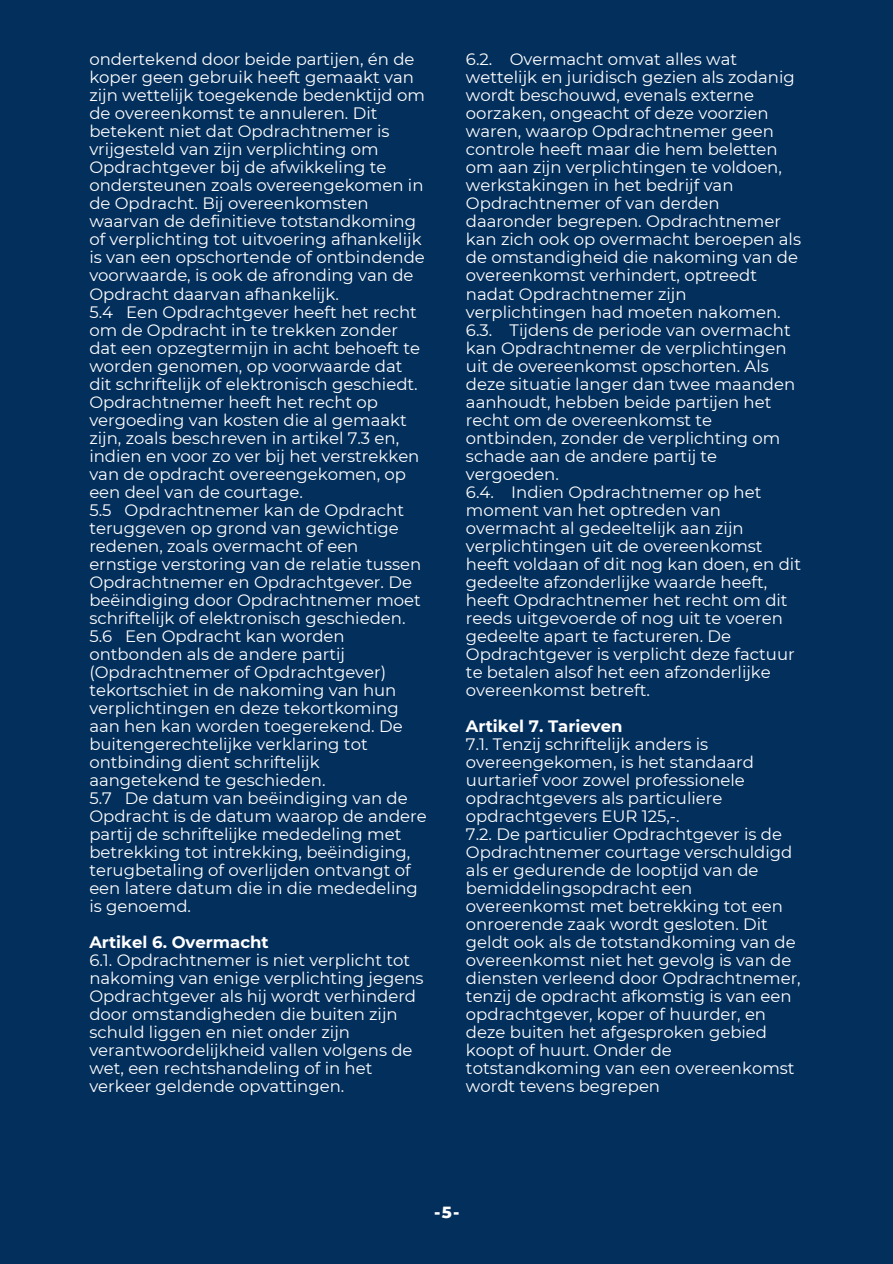
<style>
.page{position:relative;width:893px;height:1264px;background:#fff}
.page>*{position:absolute;margin:0;border:0;box-sizing:border-box;transform-origin:0 0}
.t1{font:16.5px/18px "Montserrat";color:#fff}
.t2{font:700 16.5px "Montserrat";color:#fff}
.t3{font:800 16.5px "Montserrat";color:#fff}
</style>
<div class="page">
<div style="left:0;top:0;width:892px;height:1263px;background:#032f5c"></div>
<p class="t1" style="left:89px;top:50px;width:337px">ondertekend door beide partijen, én de koper geen gebruik heeft gemaakt van zijn wettelijk toegekende bedenktijd om de overeenkomst te annuleren. Dit betekent niet dat Opdrachtnemer is vrijgesteld van zijn verplichting om Opdrachtgever bij de afwikkeling te ondersteunen zoals overeengekomen in de Opdracht. Bij overeenkomsten waarvan de definitieve totstandkoming of verplichting tot uitvoering afhankelijk is van een opschortende of ontbindende voorwaarde, is ook de afronding van de Opdracht daarvan afhankelijk.</p>
<p class="t1" style="left:89px;top:302px;width:332px">5.4 Een Opdrachtgever heeft het recht om de Opdracht in te trekken zonder dat een opzegtermijn in acht behoeft te worden genomen, op voorwaarde dat dit schriftelijk of elektronisch geschiedt.<br>Opdrachtnemer heeft het recht op vergoeding van kosten die al gemaakt zijn, zoals beschreven in artikel 7.3 en, indien en voor zo ver bij het verstrekken van de opdracht overeengekomen, op een deel van de courtage.</p>
<p class="t1" style="left:89px;top:500px;width:333px">5.5 Opdrachtnemer kan de Opdracht teruggeven op grond van gewichtige redenen, zoals overmacht of een ernstige verstoring van de relatie tussen Opdrachtnemer en Opdrachtgever. De beëindiging door Opdrachtnemer moet schriftelijk of elektronisch geschieden.</p>
<p class="t1" style="left:89px;top:626px;width:315px">5.6 Een Opdracht kan worden ontbonden als de andere partij (Opdrachtnemer of Opdrachtgever) tekortschiet in de nakoming van hun verplichtingen en deze tekortkoming aan hen kan worden toegerekend. De buitengerechtelijke verklaring tot ontbinding dient schriftelijk aangetekend te geschieden.</p>
<p class="t1" style="left:89px;top:788px;width:339px">5.7 De datum van beëindiging van de Opdracht is de datum waarop de andere partij de schriftelijke mededeling met betrekking tot intrekking, beëindiging, terugbetaling of overlijden ontvangt of een latere datum die in die mededeling is genoemd.</p>
<p class="t2" style="left:89px;top:931px;width:181px">Artikel 6. Overmacht</p>
<p class="t1" style="left:89px;top:950px;width:336px">6.1. Opdrachtnemer is niet verplicht tot nakoming van enige verplichting jegens Opdrachtgever als hij wordt verhinderd door omstandigheden die buiten zijn schuld liggen en niet onder zijn verantwoordelijkheid vallen volgens de wet, een rechtshandeling of in het verkeer geldende opvattingen.</p>
<p class="t1" style="left:466px;top:50px;width:336px">6.2. Overmacht omvat alles wat wettelijk en juridisch gezien als zodanig wordt beschouwd, evenals externe oorzaken, ongeacht of deze voorzien waren, waarop Opdrachtnemer geen controle heeft maar die hem beletten om aan zijn verplichtingen te voldoen, werkstakingen in het bedrijf van Opdrachtnemer of van derden daaronder begrepen. Opdrachtnemer kan zich ook op overmacht beroepen als de omstandigheid die nakoming van de overeenkomst verhindert, optreedt nadat Opdrachtnemer zijn verplichtingen had moeten nakomen.</p>
<p class="t1" style="left:466px;top:320px;width:331px">6.3. Tijdens de periode van overmacht kan Opdrachtnemer de verplichtingen uit de overeenkomst opschorten. Als deze situatie langer dan twee maanden aanhoudt, hebben beide partijen het recht om de overeenkomst te ontbinden, zonder de verplichting om schade aan de andere partij te vergoeden.</p>
<p class="t1" style="left:466px;top:482px;width:336px">6.4. Indien Opdrachtnemer op het moment van het optreden van overmacht al gedeeltelijk aan zijn verplichtingen uit de overeenkomst heeft voldaan of dit nog kan doen, en dit gedeelte afzonderlijke waarde heeft, heeft Opdrachtnemer het recht om dit reeds uitgevoerde of nog uit te voeren gedeelte apart te factureren. De Opdrachtgever is verplicht deze factuur te betalen alsof het een afzonderlijke overeenkomst betreft.</p>
<p class="t2" style="left:466px;top:715px;width:158px">Artikel 7. Tarieven</p>
<p class="t1" style="left:466px;top:734px;width:289px">7.1. Tenzij schriftelijk anders is overeengekomen, is het standaard uurtarief voor zowel professionele opdrachtgevers als particuliere opdrachtgevers EUR 125,-.</p>
<p class="t1" style="left:466px;top:824px;width:336px">7.2. De particulier Opdrachtgever is de Opdrachtnemer courtage verschuldigd als er gedurende de looptijd van de bemiddelingsopdracht een overeenkomst met betrekking tot een onroerende zaak wordt gesloten. Dit geldt ook als de totstandkoming van de overeenkomst niet het gevolg is van de diensten verleend door Opdrachtnemer, tenzij de opdracht afkomstig is van een opdrachtgever, koper of huurder, en deze buiten het afgesproken gebied koopt of huurt. Onder de totstandkoming van een overeenkomst wordt tevens begrepen</p>
<p class="t3" style="left:434px;top:1202px;width:27px">-5-</p>
</div>
